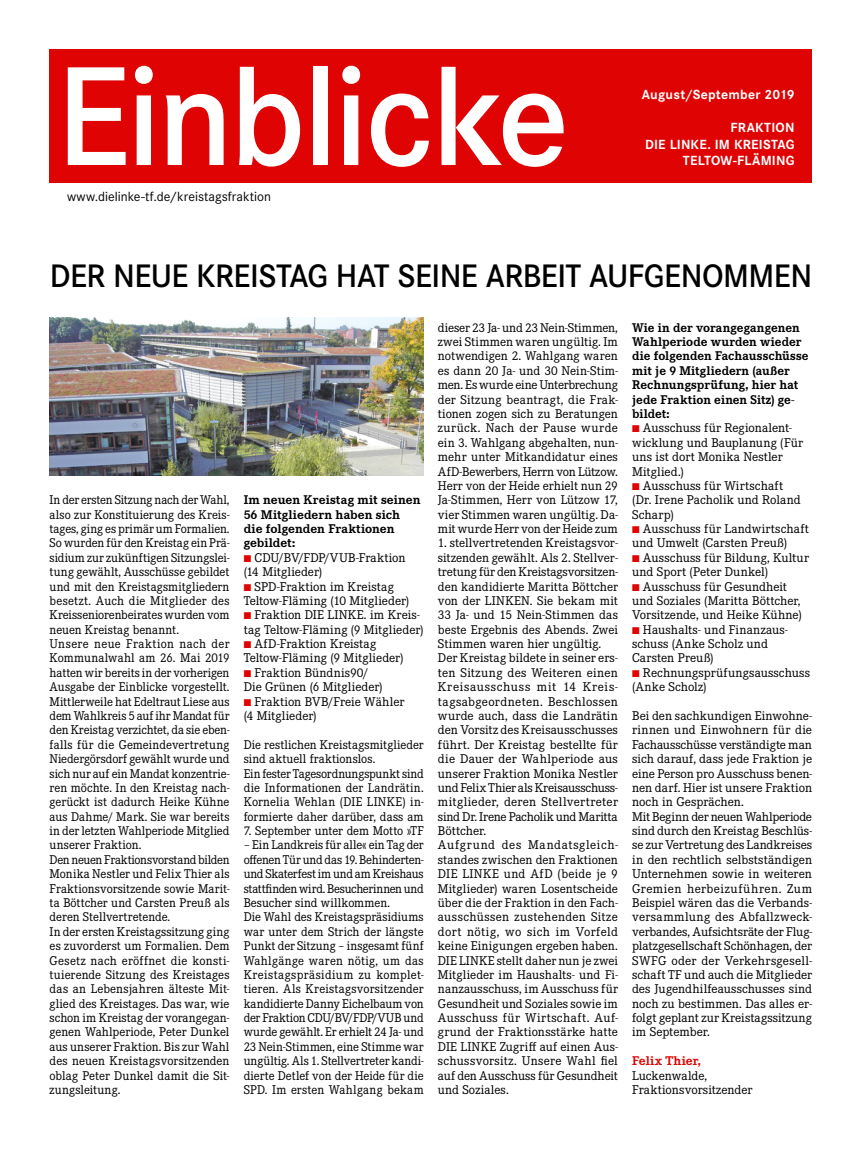
<style>
.page{position:relative;width:862px;height:1170px;background:#fff}
.page>*{position:absolute;margin:0;border:0;box-sizing:border-box;transform-origin:0 0}
.t1{font:600 146.25px "Corporate S";letter-spacing:-.025em;color:#fff}
.t2{font:600 33.75px "Corporate S";letter-spacing:-.015em;color:#000}
.t3{font:700 13.75px/16.5px "Corporate S";letter-spacing:.015em;color:#fff;text-align:right}
.t4{font:13.75px "Corporate S";color:#000}
.t5{font:13.12px/14.4px "Corporate E";letter-spacing:.005em;color:#000}
.t6{font:700 13.12px/14.4px "Corporate E";color:#000}
.t7{font:700 13.12px "Corporate E";letter-spacing:.01em;color:#df0303}
.s1{color:#df0303}
</style>
<div class="page">
<div style="left:50px;top:50px;width:761px;height:133px;background:#df0303"></div>
<img style="left:50px;top:317px;width:373px;height:158px">
<h1 class="t1" style="left:56px;top:34px;width:514px">Einblicke</h1>
<p class="t4" style="left:67px;top:189px;width:205px">www.dielinke-tf.de/kreistagsfraktion</p>
<p class="t3" style="left:641px;top:87px;width:154px">August/September 2019</p>
<p class="t3" style="left:644px;top:120px;width:151px">FRAKTION<br>DIE LINKE. IM KREISTAG<br>TELTOW-FLÄMING</p>
<h2 class="t2" style="left:50px;top:257px;width:763px">DER NEUE KREISTAG HAT SEINE ARBEIT AUFGENOMMEN</h2>
<p class="t5" style="left:50px;top:493px;width:181px">In der ersten Sitzung nach der Wahl, also zur Konstituierung des Kreis&shy;tages, ging es primär um Formalien.<br>So wurden für den Kreistag ein Prä&shy;sidium zur zukünftigen Sitzungslei&shy;tung gewählt, Ausschüsse gebildet und mit den Kreistagsmitgliedern besetzt. Auch die Mitglieder des Kreisseniorenbeirates wurden vom neuen Kreistag benannt.<br>Unsere neue Fraktion nach der Kommunalwahl am 26. Mai 2019 hatten wir bereits in der vorherigen Ausgabe der Einblicke vorgestellt.<br>Mittlerweile hat Edeltraut Liese aus dem Wahlkreis 5 auf ihr Mandat für den Kreistag verzichtet, da sie eben&shy;falls für die Gemeindevertretung Niedergörsdorf gewählt wurde und sich nur auf ein Mandat konzentrie&shy;ren möchte. In den Kreistag nach&shy;gerückt ist dadurch Heike Kühne aus Dahme/ Mark. Sie war bereits in der letzten Wahlperiode Mitglied unserer Fraktion.<br>Den neuen Fraktionsvorstand bilden Monika Nestler und Felix Thier als Fraktionsvorsitzende sowie Marit&shy;ta Böttcher und Carsten Preuß als deren Stellvertretende.<br>In der ersten Kreistagssitzung ging es zuvorderst um Formalien. Dem Gesetz nach eröffnet die konsti&shy;tuierende Sitzung des Kreistages das an Lebensjahren älteste Mit&shy;glied des Kreistages. Das war, wie schon im Kreistag der vorangegan&shy;genen Wahlperiode, Peter Dunkel aus unserer Fraktion. Bis zur Wahl des neuen Kreistagsvorsitzenden oblag Peter Dunkel damit die Sit&shy;zungsleitung.</p>
<p class="t6" style="left:243px;top:493px;width:178px">Im neuen Kreistag mit seinen<br>56 Mitgliedern haben sich die folgenden Fraktionen gebildet:</p>
<p class="t5" style="left:243px;top:550px;width:163px"><span class="s1">■</span> CDU/BV/FDP/VUB-Fraktion (14 Mitglieder)</p>
<p class="t5" style="left:243px;top:579px;width:167px"><span class="s1">■</span> SPD-Fraktion im Kreistag<br>Teltow-Fläming (10 Mitglieder)</p>
<p class="t5" style="left:243px;top:608px;width:181px"><span class="s1">■</span> Fraktion DIE LINKE. im Kreis&shy;tag Teltow-Fläming (9 Mitglieder)</p>
<p class="t5" style="left:243px;top:636px;width:161px"><span class="s1">■</span> AfD-Fraktion Kreistag<br>Teltow-Fläming (9 Mitglieder)</p>
<p class="t5" style="left:243px;top:665px;width:140px"><span class="s1">■</span> Fraktion Bündnis90/<br>Die Grünen (6 Mitglieder)</p>
<p class="t5" style="left:243px;top:694px;width:162px"><span class="s1">■</span> Fraktion BVB/Freie Wähler (4 Mitglieder)</p>
<p class="t5" style="left:243px;top:737px;width:181px">Die restlichen Kreistagsmitglieder sind aktuell fraktionslos.<br>Ein fester Tagesordnungspunkt sind die Informationen der Landrätin.<br>Kornelia Wehlan (DIE LINKE) in&shy;formierte daher darüber, dass am</p>
<p class="t5" style="left:243px;top:823px;width:181px">7. September unter dem Motto »TF</p>
<p class="t5" style="left:243px;top:838px;width:181px">– Ein Landkreis für alle« ein Tag der offenen Tür und das 19. Behinderten&shy;und Skaterfest im und am Kreishaus stattfinden wird. Besucherinnen und Besucher sind willkommen.<br>Die Wahl des Kreistagspräsidiums war unter dem Strich der längste Punkt der Sitzung – insgesamt fünf Wahlgänge waren nötig, um das Kreistagspräsidium zu komplet&shy;tieren. Als Kreistagsvorsitzender kandidierte Danny Eichelbaum von der Fraktion CDU/BV/FDP/VUB und wurde gewählt. Er erhielt 24 Ja- und 23 Nein-Stimmen, eine Stimme war ungültig. Als 1. Stellvertreter kandi&shy;dierte Detlef von der Heide für die SPD. Im ersten Wahlgang bekam</p>
<p class="t5" style="left:437px;top:320px;width:181px;text-align:justify">dieser 23 Ja- und 23 Nein-Stimmen, zwei Stimmen waren ungültig. Im notwendigen 2. Wahlgang waren es dann 20 Ja- und 30 Nein-Stim&shy;men. Es wurde eine Unterbrechung der Sitzung beantragt, die Frak&shy;tionen zogen sich zu Beratungen zurück. Nach der Pause wurde ein 3. Wahlgang abgehalten, nun&shy;mehr unter Mitkandidatur eines AfD-Bewerbers, Herrn von Lützow.<br>Herr von der Heide erhielt nun 29<br>Ja-Stimmen, Herr von Lützow 17, vier Stimmen waren ungültig. Da&shy;mit wurde Herr von der Heide zum</p>
<p class="t5" style="left:437px;top:536px;width:181px">1. stellvertretenden Kreistagsvor&shy;sitzenden gewählt. Als 2. Stellver&shy;tretung für den Kreistagsvorsitzen&shy;den kandidierte Maritta Böttcher von der LINKEN. Sie bekam mit<br>33 Ja- und 15 Nein-Stimmen das beste Ergebnis des Abends. Zwei<br>Stimmen waren hier ungültig.<br>Der Kreistag bildete in seiner ers&shy;ten Sitzung des Weiteren einen<br>Kreisausschuss mit 14 Kreis&shy;tagsabgeordneten. Beschlossen wurde auch, dass die Landrätin den Vorsitz des Kreisausschusses führt. Der Kreistag bestellte für die Dauer der Wahlperiode aus unserer Fraktion Monika Nestler und Felix Thier als Kreisausschuss&shy;mitglieder, deren Stellvertreter sind Dr. Irene Pacholik und Maritta<br>Böttcher.<br>Aufgrund des Mandatsgleich&shy;standes zwischen den Fraktionen<br>DIE LINKE und AfD (beide je 9<br>Mitglieder) waren Losentscheide über die der Fraktion in den Fach&shy;ausschüssen zustehenden Sitze dort nötig, wo sich im Vorfeld keine Einigungen ergeben haben.<br>DIE LINKE stellt daher nun je zwei<br>Mitglieder im Haushalts- und Fi&shy;nanzausschuss, im Ausschuss für<br>Gesundheit und Soziales sowie im<br>Ausschuss für Wirtschaft. Auf&shy;grund der Fraktionsstärke hatte<br>DIE LINKE Zugriff auf einen Aus&shy;schussvorsitz. Unsere Wahl fiel auf den Ausschuss für Gesundheit und Soziales.</p>
<p class="t6" style="left:631px;top:320px;width:178px">Wie in der vorangegangenen<br>Wahlperiode wurden wieder die folgenden Fachausschüsse mit je 9 Mitgliedern (außer<br>Rechnungsprüfung, hier hat jede Fraktion einen Sitz) ge&shy;bildet:</p>
<p class="t5" style="left:631px;top:421px;width:172px"><span class="s1">■</span> Ausschuss für Regionalent&shy;wicklung und Bauplanung (Für uns ist dort Monika Nestler<br>Mitglied.)</p>
<p class="t5" style="left:631px;top:478px;width:170px"><span class="s1">■</span> Ausschuss für Wirtschaft (Dr. Irene Pacholik und Roland<br>Scharp)</p>
<p class="t5" style="left:631px;top:521px;width:178px"><span class="s1">■</span> Ausschuss für Landwirtschaft und Umwelt (Carsten Preuß)</p>
<p class="t5" style="left:631px;top:550px;width:178px"><span class="s1">■</span> Ausschuss für Bildung, Kultur und Sport (Peter Dunkel)</p>
<p class="t5" style="left:631px;top:579px;width:171px"><span class="s1">■</span> Ausschuss für Gesundheit und Soziales (Maritta Böttcher,<br>Vorsitzende, und Heike Kühne)</p>
<p class="t5" style="left:631px;top:622px;width:157px"><span class="s1">■</span> Haushalts- und Finanzaus&shy;schuss (Anke Scholz und<br>Carsten Preuß)</p>
<p class="t5" style="left:631px;top:665px;width:179px"><span class="s1">■</span> Rechnungsprüfungsausschuss (Anke Scholz)</p>
<p class="t5" style="left:631px;top:708px;width:181px">Bei den sachkundigen Einwohne&shy;rinnen und Einwohnern für die<br>Fachausschüsse verständigte man sich darauf, dass jede Fraktion je eine Person pro Ausschuss benen&shy;nen darf. Hier ist unsere Fraktion noch in Gesprächen.<br>Mit Beginn der neuen Wahlperiode sind durch den Kreistag Beschlüs&shy;se zur Vertretung des Landkreises in den rechtlich selbstständigen<br>Unternehmen sowie in weiteren<br>Gremien herbeizuführen. Zum<br>Beispiel wären das die Verbands&shy;versammlung des Abfallzweck&shy;verbandes, Aufsichtsräte der Flug&shy;platzgesellschaft Schönhagen, der<br>SWFG oder der Verkehrsgesell&shy;schaft TF und auch die Mitglieder des Jugendhilfeausschusses sind noch zu bestimmen. Das alles er&shy;folgt geplant zur Kreistagssitzung im September.</p>
<p class="t7" style="left:631px;top:1053px;width:70px">Felix Thier,</p>
<p class="t5" style="left:631px;top:1068px;width:122px">Luckenwalde,<br>Fraktionsvorsitzender</p>
</div>
